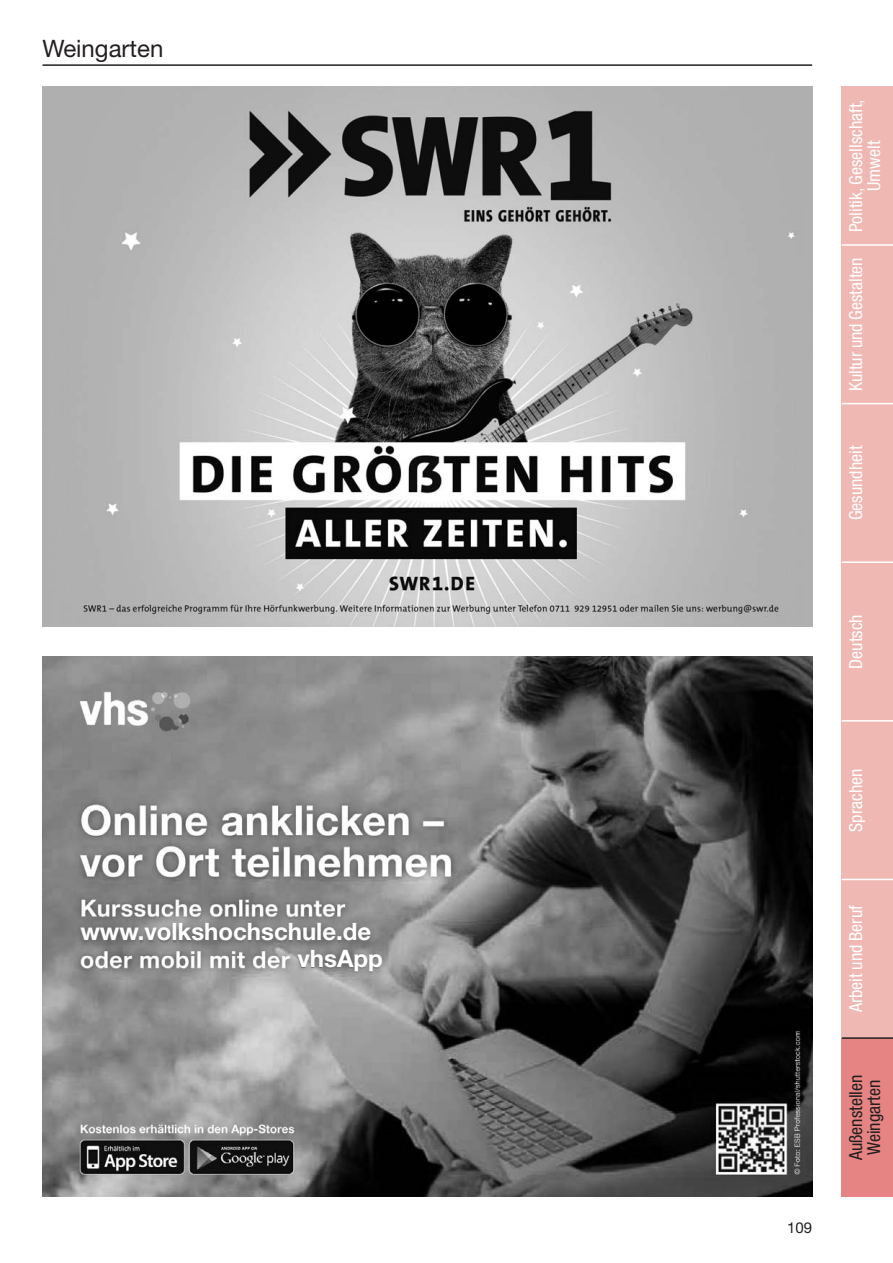
<style>
.page{position:relative;width:893px;height:1263px;background:#fff}
.page>*{position:absolute;margin:0;border:0;box-sizing:border-box;transform-origin:0 0}
.t1{font:700 24px/26.4px "Helvetica Neue";color:#fff}
.t2{font:24px "Helvetica Neue";color:#231f20}
.t3{font:condensed 18px/18px "Helvetica Neue";color:#fff;text-align:center}
.t4{font:condensed 18px/18px "Helvetica Neue";color:#231f20}
.t5{font:15px "Helvetica Neue";color:#231f20}
</style>
<div class="page">
<hr style="left:43px;top:64px;width:769px;height:2px;background:#231f20">
<div style="left:842px;top:86px;width:51px;height:159px;background:#f0b8b2"></div>
<div style="left:842px;top:245px;width:51px;height:159px;background:#f0b8b2"></div>
<div style="left:842px;top:404px;width:51px;height:158px;background:#f0b8b2"></div>
<div style="left:842px;top:562px;width:51px;height:159px;background:#f0b8b2"></div>
<div style="left:842px;top:721px;width:51px;height:158px;background:#f0b8b2"></div>
<div style="left:842px;top:879px;width:51px;height:159px;background:#f0b8b2"></div>
<div style="left:842px;top:1038px;width:51px;height:159px;background:#e58482"></div>
<hr style="left:842px;top:244px;width:51px;height:2px;background:#fff">
<hr style="left:842px;top:403px;width:51px;height:1px;background:#fff">
<hr style="left:842px;top:561px;width:51px;height:2px;background:#fff">
<hr style="left:842px;top:720px;width:51px;height:2px;background:#fff">
<hr style="left:842px;top:879px;width:51px;height:1px;background:#fff">
<hr style="left:842px;top:1037px;width:51px;height:2px;background:#231f20">
<img style="left:43px;top:86px;width:769px;height:540px">
<img style="left:43px;top:656px;width:769px;height:540px">
<h1 class="t2" style="left:43px;top:40px;width:122px">Weingarten</h1>
<h1 class="t1" style="left:297px;top:921px;width:87px;text-indent:-217px">www.volkshochschule.de vhsApp</h1>
<p class="t3" style="left:848px;top:232px;width:134px;rotate:-90deg">Politik, Gesellschaft,<br>Umwelt</p>
<p class="t3" style="left:848px;top:391px;width:135px;rotate:-90deg">Kultur und Gestalten</p>
<p class="t3" style="left:848px;top:520px;width:76px;rotate:-90deg">Gesundheit</p>
<p class="t3" style="left:848px;top:669px;width:56px;rotate:-90deg">Deutsch</p>
<p class="t5" style="left:787px;top:1222px;width:27px">109</p>
<p class="t3" style="left:848px;top:832px;width:64px;rotate:-90deg">Sprachen</p>
<p class="t3" style="left:848px;top:1012px;width:108px;rotate:-90deg">Arbeit und Beruf</p>
<p class="t4" style="left:848px;top:1160px;width:87px;rotate:-90deg">Außenstellen<br>Weingarten</p>
</div>
